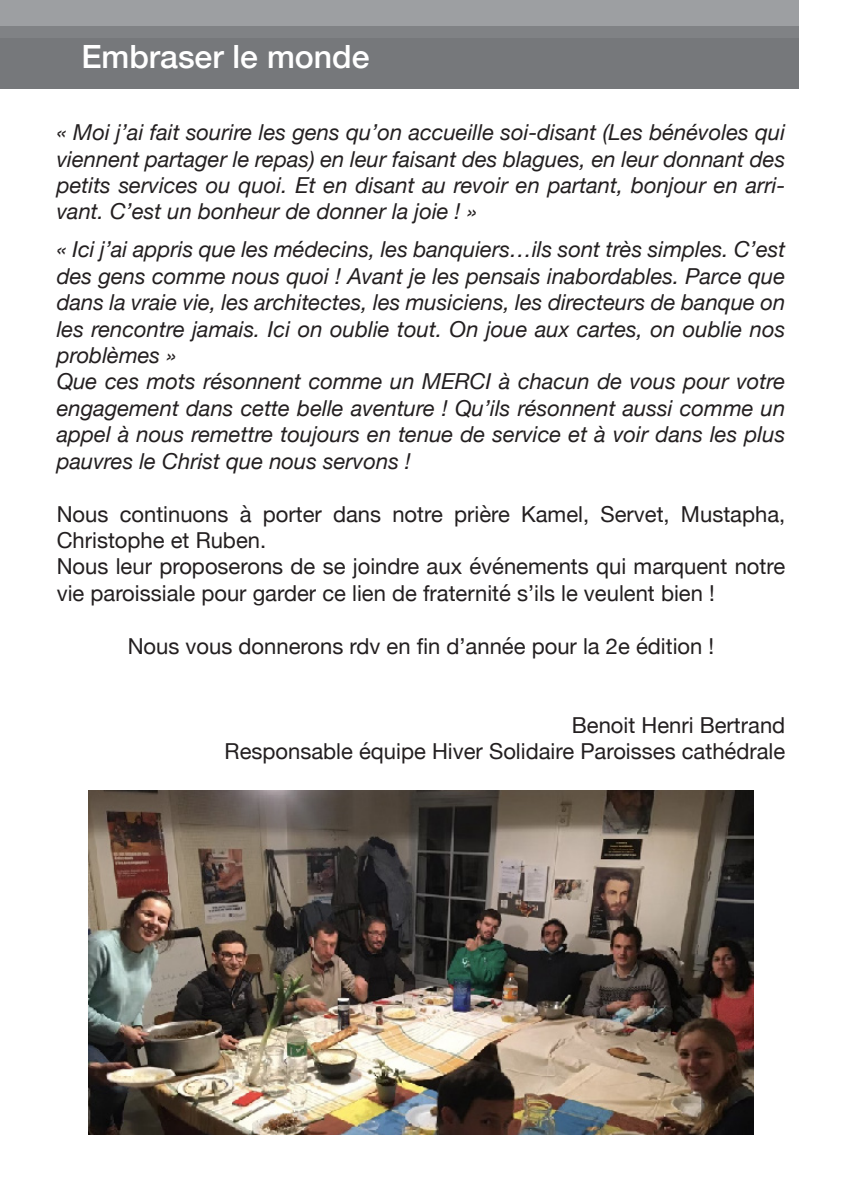
<style>
.page{position:relative;width:842px;height:1191px;background:#fff}
.page>*{position:absolute;margin:0;border:0;box-sizing:border-box;transform-origin:0 0}
.t1{font:500 32px "Helvetica Neue";color:#fff}
.t2{font:italic 22px/26.4px "Helvetica Neue";color:#231f20;text-align:justify}
.t3{font:22px/26.4px "Helvetica Neue";color:#231f20}
</style>
<div class="page">
<div style="left:0;top:36px;width:799px;height:53px;background:#76787b"></div>
<div style="left:0;top:0;width:799px;height:26px;background:#9d9fa2"></div>
<div style="left:0;top:26px;width:798px;height:12px;background:#808285"></div>
<img style="left:88px;top:790px;width:666px;height:344px">
<p class="t1" style="left:81px;top:30px;width:290px">Embraser le monde</p>
<p class="t2" style="left:57px;top:120px;width:730px">« Moi j’ai fait sourire les gens qu’on accueille soi-disant (Les bénévoles qui viennent partager le repas) en leur faisant des blagues, en leur donnant des petits services ou quoi. Et en disant au revoir en partant, bonjour en arri&shy;vant. C’est un bonheur de donner la joie ! »</p>
<p class="t2" style="left:57px;top:238px;width:730px">« Ici j’ai appris que les médecins, les banquiers…ils sont très simples. C’est des gens comme nous quoi ! Avant je les pensais inabordables. Parce que dans la vraie vie, les architectes, les musiciens, les directeurs de banque on les rencontre jamais. Ici on oublie tout. On joue aux cartes, on oublie nos problèmes »</p>
<p class="t2" style="left:57px;top:370px;width:730px">Que ces mots résonnent comme un MERCI à chacun de vous pour votre engagement dans cette belle aventure ! Qu’ils résonnent aussi comme un appel à nous remettre toujours en tenue de service et à voir dans les plus pauvres le Christ que nous servons !</p>
<p class="t3" style="left:57px;top:502px;width:730px">Nous continuons à porter dans notre prière Kamel, Servet, Mustapha,<br>Christophe et Ruben.</p>
<p class="t3" style="left:57px;top:554px;width:730px">Nous leur proposerons de se joindre aux événements qui marquent notre vie paroissiale pour garder ce lien de fraternité s’ils le veulent bien !</p>
<p class="t3" style="left:128px;top:634px;width:588px">Nous vous donnerons rdv en fin d’année pour la 2e édition !</p>
<p class="t3" style="left:572px;top:713px;width:215px">Benoit Henri Bertrand</p>
<p class="t3" style="left:225px;top:739px;width:562px">Responsable équipe Hiver Solidaire Paroisses cathédrale</p>
</div>
